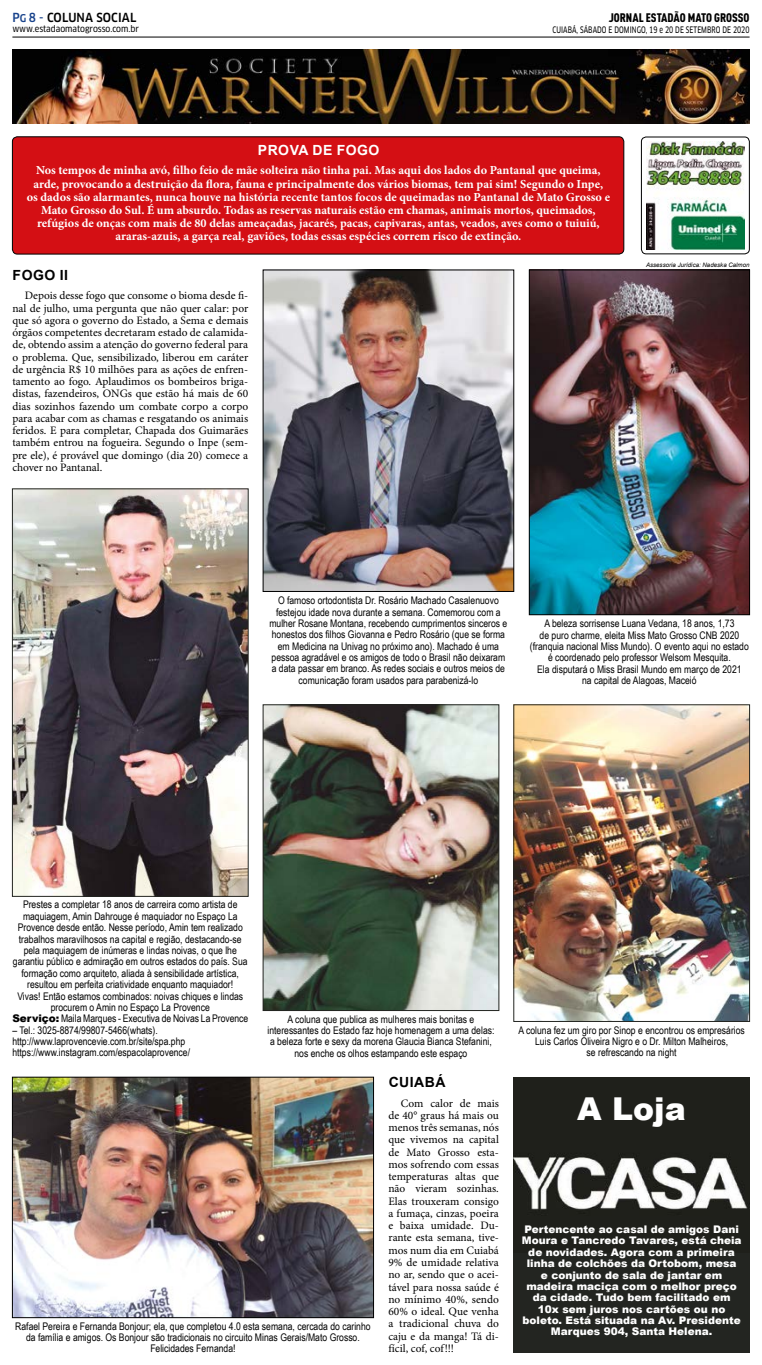
<style>
.page{position:relative;width:762px;height:1365px;background:#fff}
.page>*{position:absolute;margin:0;border:0;box-sizing:border-box;transform-origin:0 0}
.t1{font:900 31.5px "Arial";color:#fff}
.t2{font:700 14px "Arial";letter-spacing:.035em;color:#000}
.t3{font:700 14px "Arial";letter-spacing:.035em;color:#fff}
.t4{font:700 12.25px/13.1px "Minion Pro";color:#fff;text-align:center}
.t5{font:12.25px "DIN Cond Black Alternate";color:#000}
.t6{font:500 condensed 12.25px "Clan OT";letter-spacing:.01em;color:#000}
.t7{font:11.38px/12.2px "Minion Pro";color:#000;text-align:justify}
.t8{font:10.5px/11.4px "Arial Narrow";color:#000;text-align:center}
.t9{font:900 10.5px/11.4px "Arial";color:#fff;text-align:center}
.t10{font:8.75px "Clan OT Narrow News";color:#000;scale:.8 1}
.t11{font:8.75px "Clan OT Narrow News";color:#000}
.t12{font:italic 6.12px "Arial";color:#000}
.s1{color:#17428b}
.s2{font-size:10.5px;color:#17428b}
.s3{font-family:"Arial";font-weight:900}
</style>
<div class="page">
<hr style="left:12px;top:37px;width:737px;height:1px;background:#000">
<img style="left:646px;top:141px;width:98px;height:108px">
<div style="left:641px;top:137px;width:108px;height:117px;border:1px solid #000;border-radius:5px"></div>
<div style="left:12px;top:137px;width:611px;height:117px;background:#d40f14;border-radius:5px"></div>
<div style="left:12px;top:136px;width:612px;height:118px;border:1px solid #000;border-radius:5px"></div>
<img style="left:12px;top:49px;width:737px;height:74px">
<img style="left:14px;top:490px;width:232px;height:404px">
<div style="left:12px;top:488px;width:236px;height:408px;border:1px solid #232521"></div>
<img style="left:14px;top:1078px;width:357px;height:237px">
<div style="left:12px;top:1076px;width:361px;height:241px;border:1px solid #000"></div>
<img style="left:265px;top:706px;width:232px;height:302px">
<div style="left:263px;top:704px;width:236px;height:306px;border:1px solid #232521"></div>
<img style="left:513px;top:1077px;width:236px;height:175px">
<div style="left:513px;top:1252px;width:236px;height:100px;background:#232521"></div>
<img style="left:515px;top:706px;width:232px;height:313px">
<div style="left:513px;top:704px;width:236px;height:317px;border:1px solid #232521"></div>
<img style="left:265px;top:272px;width:247px;height:317px">
<div style="left:263px;top:270px;width:251px;height:321px;border:1px solid #000"></div>
<img style="left:531px;top:272px;width:216px;height:340px">
<div style="left:529px;top:270px;width:220px;height:344px;border:1px solid #000"></div>
<p class="t6" style="left:12px;top:10px;width:125px"><span class="s1">P</span><span class="s2">G</span> <span class="s1">8 -</span> COLUNA SOCIAL</p>
<p class="t11" style="left:12px;top:24px;width:128px">www.estadaomatogrosso.com.br</p>
<h2 class="t3" style="left:258px;top:140px;width:123px">PROVA DE FOGO</h2>
<p class="t5" style="left:608px;top:10px;width:142px">JORNAL ESTADÃO MATO GROSSO</p>
<p class="t10" style="left:552px;top:25px;width:248px">CUIABÁ, SÁBADO E DOMINGO, 19 e 20 DE SETEMBRO DE 2020</p>
<p class="t4" style="left:27px;top:164px;width:584px">Nos tempos de minha avó, filho feio de mãe solteira não tinha pai. Mas aqui dos lados do Pantanal que queima, arde, provocando a destruição da flora, fauna e principalmente dos vários biomas, tem pai sim! Segundo o Inpe, os dados são alarmantes, nunca houve na história recente tantos focos de queimadas no Pantanal de Mato Grosso e Mato Grosso do Sul. É um absurdo. Todas as reservas naturais estão em chamas, animais mortos, queimados, refúgios de onças com mais de 80 delas ameaçadas, jacarés, pacas, capivaras, antas, veados, aves como o tuiuiú, araras-azuis, a garça real, gaviões, todas essas espécies correm risco de extinção.</p>
<h2 class="t2" style="left:13px;top:265px;width:57px">FOGO II</h2>
<p class="t7" style="left:12px;top:289px;width:237px;text-indent:12px">Depois desse fogo que consome o bioma desde fi&shy;nal de julho, uma pergunta que não quer calar: por que só agora o governo do Estado, a Sema e demais órgãos competentes decretaram estado de calamida&shy;de, obtendo assim a atenção do governo federal para o problema. Que, sensibilizado, liberou em caráter de urgência R$ 10 milhões para as ações de enfren&shy;tamento ao fogo. Aplaudimos os bombeiros briga&shy;distas, fazendeiros, ONGs que estão há mais de 60 dias sozinhos fazendo um combate corpo a corpo para acabar com as chamas e resgatando os animais feridos. E para completar, Chapada dos Guimarães também entrou na fogueira. Segundo o Inpe (sem&shy;pre ele), é provável que domingo (dia 20) comece a chover no Pantanal.</p>
<p class="t12" style="left:646px;top:261px;width:105px">Assessoria Jurídica: Nadeska Calmon</p>
<p class="t8" style="left:269px;top:594px;width:239px">O famoso ortodontista Dr. Rosário Machado Casalenuovo festejou idade nova durante a semana. Comemorou com a mulher Rosane Montana, recebendo cumprimentos sinceros e honestos dos filhos Giovanna e Pedro Rosário (que se forma em Medicina na Univag no próximo ano). Machado é uma pessoa agradável e os amigos de todo o Brasil não deixaram a data passar em branco. As redes sociais e outros meios de comunicação foram usados para parabenizá-lo</p>
<p class="t8" style="left:530px;top:617px;width:220px">A beleza sorrisense Luana Vedana, 18 anos, 1,73<br>de puro charme, eleita Miss Mato Grosso CNB 2020 (franquia nacional Miss Mundo). O evento aqui no estado é coordenado pelo professor Welsom Mesquita.<br>Ela disputará o Miss Brasil Mundo em março de 2021<br>na capital de Alagoas, Maceió</p>
<p class="t8" style="left:12px;top:898px;width:237px">Prestes a completar 18 anos de carreira como artista de maquiagem, Amin Dahrouge é maquiador no Espaço La Provence desde então. Nesse período, Amin tem realizado trabalhos maravilhosos na capital e região, destacando-se pela maquiagem de inúmeras e lindas noivas, o que lhe garantiu público e admiração em outros estados do país. Sua formação como arquiteto, aliada à sensibilidade artística, resultou em perfeita criatividade enquanto maquiador!<br>Vivas! Então estamos combinados: noivas chiques e lindas procurem o Amin no Espaço La Provence<br><span class="s3">Serviço:</span> Maila Marques - Executiva de Noivas La Provence</p>
<p class="t8" style="left:12px;top:1023px;width:179px;text-align:left">– Tel.: 3025-8874/99807-5466(whats). http://www.laprovencevie.com.br/site/spa.php https://www.instagram.com/espacolaprovence/</p>
<p class="t8" style="left:267px;top:1012px;width:228px">A coluna que publica as mulheres mais bonitas e interessantes do Estado faz hoje homenagem a uma delas: a beleza forte e sexy da morena Glaucia Bianca Stefanini, nos enche os olhos estampando este espaço</p>
<p class="t8" style="left:15px;top:1319px;width:357px">Rafael Pereira e Fernanda Bonjour; ela, que completou 4.0 esta semana, cercada do carinho da família e amigos. Os Bonjour são tradicionais no circuito Minas Gerais/Mato Grosso.<br>Felicidades Fernanda!</p>
<h2 class="t2" style="left:388px;top:1072px;width:58px">CUIABÁ</h2>
<p class="t7" style="left:388px;top:1096px;width:112px;text-indent:12px">Com calor de mais de 40° graus há mais ou menos três semanas, nós que vivemos na capital de Mato Grosso esta&shy;mos sofrendo com essas temperaturas altas que não vieram sozinhas.<br>Elas trouxeram consigo a fumaça, cinzas, poeira e baixa umidade. Du&shy;rante esta semana, tive&shy;mos num dia em Cuiabá 9% de umidade relativa no ar, sendo que o acei&shy;tável para nossa saúde é no mínimo 40%, sendo 60% o ideal. Que venha a tradicional chuva do caju e da manga! Tá di&shy;fícil, cof, cof!!!</p>
<p class="t8" style="left:518px;top:1023px;width:228px">A coluna fez um giro por Sinop e encontrou os empresários<br>Luis Carlos Oliveira Nigro e o Dr. Milton Malheiros,<br>se refrescando na night</p>
<h1 class="t1" style="left:577px;top:1085px;width:110px">A Loja</h1>
<p class="t9" style="left:521px;top:1222px;width:221px">Pertencente ao casal de amigos Dani Moura e Tancredo Tavares, está cheia de novidades. Agora com a primeira linha de colchões da Ortobom, mesa<br>e conjunto de sala de jantar em madeira maciça com o melhor preço da cidade. Tudo bem facilitado em 10x sem juros nos cartões ou no boleto. Está situada na Av. Presidente Marques 904, Santa Helena.</p>
</div>
